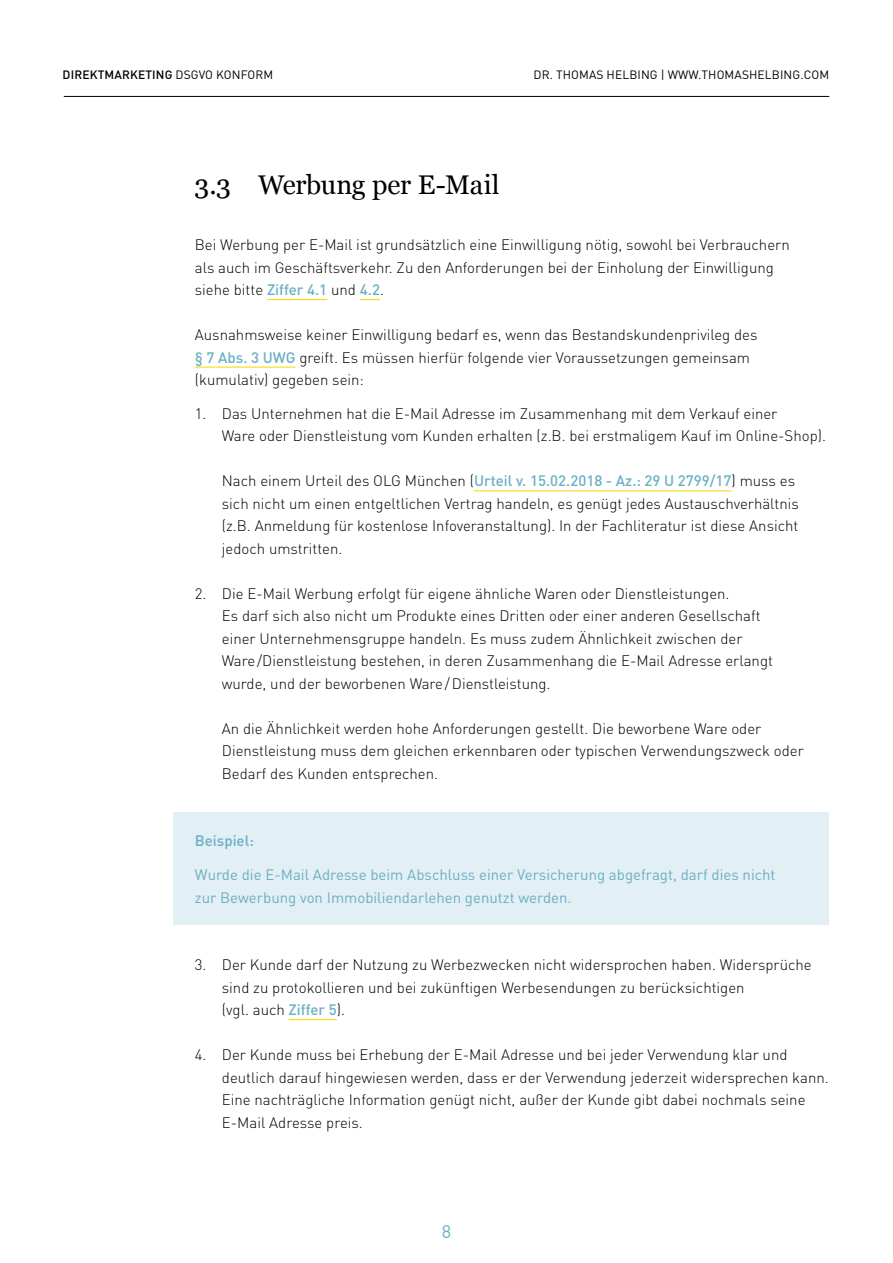
<style>
.page{position:relative;width:893px;height:1263px;background:#fff}
.page>*{position:absolute;margin:0;border:0;box-sizing:border-box;transform-origin:0 0}
.t1{font:27px "Georgia";letter-spacing:-.015em;color:#000}
.t2{font:18px "DINOT";color:#6bafc4}
.t3{font:300 15px/22.5px "DINOT";color:#000}
.t4{font:15px/22.5px "DINOT";color:#6bafc4}
.t5{font:500 15px "DINOT";color:#6bafc4}
.t6{font:12px "DINOT";letter-spacing:.01em;color:#000}
.t7{font:500 12px "DINOT";letter-spacing:.01em;color:#000}
.s1{font-weight:400}
.s2{font-weight:500;color:#6bafc4}
</style>
<div class="page">
<hr style="left:64px;top:96px;width:765px;height:1px;background:#000">
<hr style="left:267px;top:299px;width:60px;height:1px;background:#f7d800">
<svg style="left:360px;top:299px;width:20px;height:1px"></svg>
<hr style="left:195px;top:367px;width:101px;height:1px;background:#f7d800">
<hr style="left:474px;top:490px;width:258px;height:1px;background:#f7d800">
<hr style="left:289px;top:1019px;width:48px;height:1px;background:#f7d800">
<div style="left:174px;top:813px;width:655px;height:112px;background:#e2eff5"></div>
<p class="t7" style="left:63px;top:67px;width:212px">DIREKTMARKETING <span class="s1">DSGVO KONFORM</span></p>
<p class="t6" style="left:534px;top:67px;width:297px">DR. THOMAS HELBING | WWW.THOMASHELBING.COM</p>
<h1 class="t1" style="left:194px;top:165px;width:307px">3.3 Werbung per E-Mail</h1>
<p class="t3" style="left:195px;top:233px;width:596px">Bei Werbung per E-Mail ist grundsätzlich eine Einwilligung nötig, sowohl bei Verbrauchern als auch im Geschäftsverkehr. Zu den Anforderungen bei der Einholung der Einwilligung siehe bitte <span class="s2">Ziffer 4.1</span> und <span class="s2">4.2</span>.</p>
<p class="t3" style="left:195px;top:323px;width:564px">Ausnahmsweise keiner Einwilligung bedarf es, wenn das Bestandskundenprivileg des <span class="s2">§ 7 Abs. 3 UWG</span> greift. Es müssen hierfür folgende vier Voraussetzungen gemeinsam (kumulativ) gegeben sein:</p>
<p class="t3" style="left:222px;top:402px;width:606px;text-indent:-27px">1. Das Unternehmen hat die E-Mail Adresse im Zusammenhang mit dem Verkauf einer<br>Ware oder Dienstleistung vom Kunden erhalten (z.B. bei erstmaligem Kauf im Online-Shop).</p>
<p class="t3" style="left:222px;top:469px;width:579px">Nach einem Urteil des OLG München (<span class="s2">Urteil v. 15.02.2018 - Az.: 29 U 2799/17</span>) muss es sich nicht um einen entgeltlichen Vertrag handeln, es genügt jedes Austauschverhältnis (z.B. Anmeldung für kostenlose Infoveranstaltung). In der Fachliteratur ist diese Ansicht jedoch umstritten.</p>
<p class="t3" style="left:222px;top:582px;width:553px;text-indent:-27px">2. Die E-Mail Werbung erfolgt für eigene ähnliche Waren oder Dienstleistungen.<br>Es darf sich also nicht um Produkte eines Dritten oder einer anderen Gesellschaft einer Unternehmensgruppe handeln. Es muss zudem Ähnlichkeit zwischen der Ware/Dienstleistung bestehen, in deren Zusammenhang die E-Mail Adresse erlangt wurde, und der beworbenen Ware/Dienstleistung.</p>
<p class="t3" style="left:222px;top:717px;width:583px">An die Ähnlichkeit werden hohe Anforderungen gestellt. Die beworbene Ware oder<br>Dienstleistung muss dem gleichen erkennbaren oder typischen Verwendungszweck oder<br>Bedarf des Kunden entsprechen.</p>
<p class="t5" style="left:195px;top:831px;width:61px">Beispiel:</p>
<p class="t4" style="left:195px;top:863px;width:582px">Wurde die E-Mail Adresse beim Abschluss einer Versicherung abgefragt, darf dies nicht zur Bewerbung von Immobiliendarlehen genutzt werden.</p>
<p class="t3" style="left:222px;top:953px;width:591px;text-indent:-27px">3. Der Kunde darf der Nutzung zu Werbezwecken nicht widersprochen haben. Widersprüche sind zu protokollieren und bei zukünftigen Werbesendungen zu berücksichtigen<br>(vgl. auch <span class="s2">Ziffer 5</span>).</p>
<p class="t3" style="left:222px;top:1043px;width:608px;text-indent:-27px">4. Der Kunde muss bei Erhebung der E-Mail Adresse und bei jeder Verwendung klar und deutlich darauf hingewiesen werden, dass er der Verwendung jederzeit widersprechen kann.<br>Eine nachträgliche Information genügt nicht, außer der Kunde gibt dabei nochmals seine E-Mail Adresse preis.</p>
<p class="t2" style="left:442px;top:1219px;width:11px">8</p>
</div>
